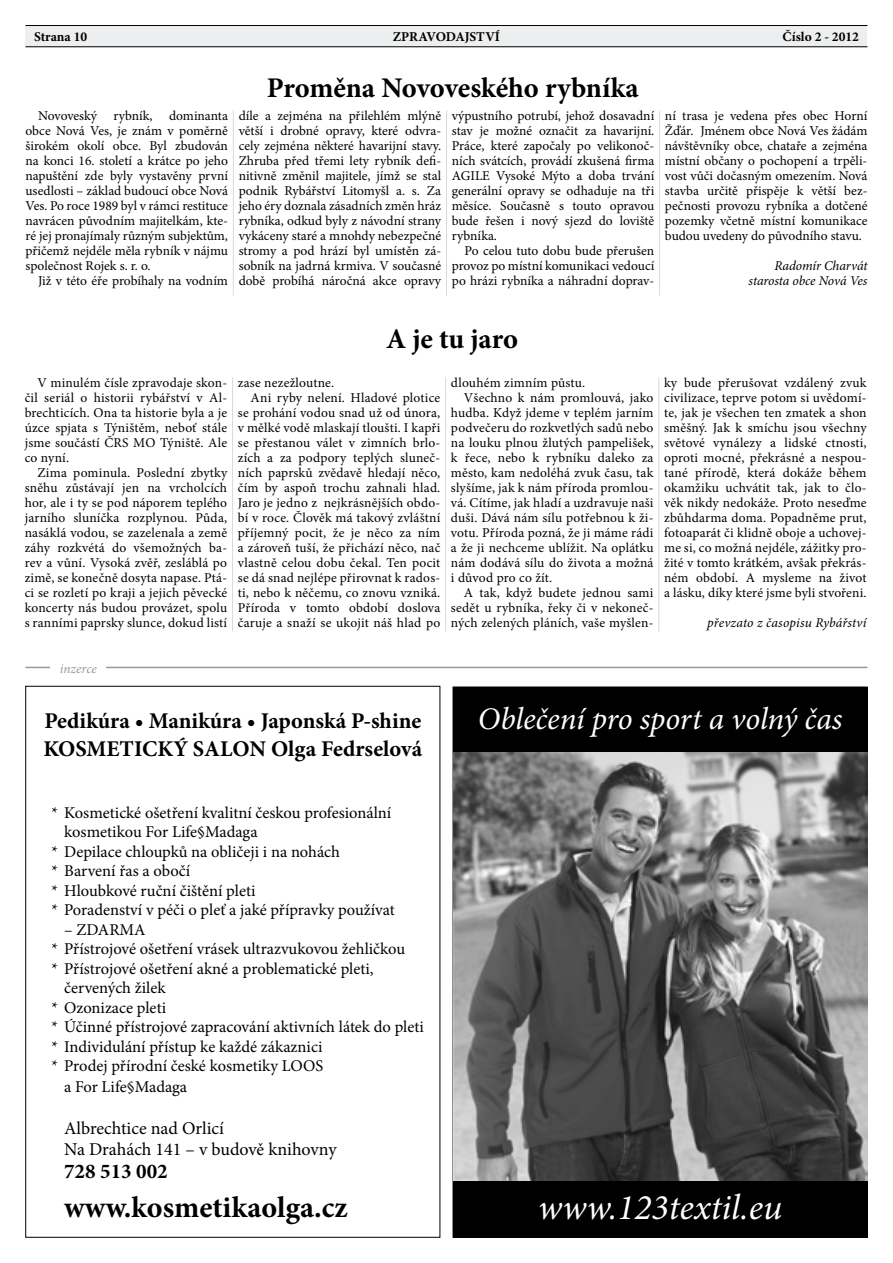
<style>
.page{position:relative;width:893px;height:1263px;background:#fff}
.page>*{position:absolute;margin:0;border:0;box-sizing:border-box;transform-origin:0 0}
.t1{font:italic 36px "Minion Pro";color:#fff}
.t2{font:italic 31.5px "Minion Pro";letter-spacing:-.005em;color:#fff}
.t3{font:700 30px "Minion Pro";color:#000}
.t4{font:700 28.5px "Minion Pro";letter-spacing:-.005em;color:#000}
.t5{font:700 22.5px/28.5px "Minion Pro";color:#000}
.t6{font:700 21px "Minion Pro";color:#000}
.t7{font:18px/21px "Minion Pro";color:#000}
.t8{font:16.5px "Minion Pro";color:#000}
.t9{font:13.5px/15px "Minion Pro";letter-spacing:.01em;color:#000;text-align:justify}
.t10{font:italic 13.5px/15px "Minion Pro";letter-spacing:-.005em;color:#000;text-align:right}
.t11{font:700 13.5px "Minion Pro";color:#000}
.t12{font:italic 13.5px "Minion Pro";letter-spacing:-.005em;color:#98989c}
</style>
<div class="page">
<div style="left:26px;top:26px;width:841px;height:21px;background:#edeeef"></div>
<hr style="left:26px;top:46px;width:841px;height:1px;background:#000">
<hr style="left:26px;top:25px;width:841px;height:1px;background:#000">
<div style="left:453px;top:687px;width:414px;height:65px;background:#000"></div>
<div style="left:453px;top:1172px;width:414px;height:65px;background:#000"></div>
<hr style="left:26px;top:667px;width:841px;height:1px;background:#98989c">
<div style="left:50px;top:657px;width:56px;height:21px;background:#fff"></div>
<img style="left:453px;top:753px;width:415px;height:427px">
<hr style="left:233px;top:111px;width:1px;height:185px;background:#d8dbdc">
<hr style="left:446px;top:111px;width:1px;height:185px;background:#d8dbdc">
<hr style="left:659px;top:111px;width:1px;height:185px;background:#d8dbdc">
<hr style="left:232px;top:377px;width:1px;height:254px;background:#d8dbdc">
<hr style="left:445px;top:377px;width:1px;height:254px;background:#d8dbdc">
<hr style="left:659px;top:377px;width:1px;height:254px;background:#d8dbdc">
<p class="t11" style="left:34px;top:27px;width:55px">Strana 10</p>
<p class="t11" style="left:393px;top:27px;width:109px">ZPRAVODAJSTVÍ</p>
<p class="t11" style="left:782px;top:27px;width:78px">Číslo 2 - 2012</p>
<h3 class="t4" style="left:267px;top:68px;width:374px">Proměna Novoveského rybníka</h3>
<p class="t9" style="left:26px;top:109px;width:204px;text-indent:13px">Novoveský rybník, dominanta obce Nová Ves, je znám v poměrně širokém okolí obce. Byl zbudován na konci 16. století a krátce po jeho napuštění zde byly vystavěny první usedlosti – základ budoucí obce Nová Ves. Po roce 1989 byl v rámci restituce navrácen původním majitelkám, kte&shy;ré jej pronajímaly různým subjektům, přičemž nejdéle měla rybník v nájmu společnost Rojek s. r. o.</p>
<p class="t9" style="left:38px;top:274px;width:191px">Již v této éře probíhaly na vodním</p>
<p class="t9" style="left:239px;top:109px;width:204px">díle a zejména na přilehlém mlýně větší i drobné opravy, které odvra&shy;cely zejména některé havarijní stavy.<br>Zhruba před třemi lety rybník defi&shy;nitivně změnil majitele, jímž se stal podnik Rybářství Litomyšl a. s. Za jeho éry doznala zásadních změn hráz rybníka, odkud byly z návodní strany vykáceny staré a mnohdy nebezpečné stromy a pod hrází byl umístěn zá&shy;sobník na jadrná krmiva. V současné době probíhá náročná akce opravy</p>
<p class="t9" style="left:452px;top:109px;width:204px">výpustního potrubí, jehož dosavadní stav je možné označit za havarijní.<br>Práce, které započaly po velikonoč&shy;ních svátcích, provádí zkušená firma AGILE Vysoké Mýto a doba trvání generální opravy se odhaduje na tři měsíce. Současně s touto opravou bude řešen i nový sjezd do loviště rybníka.</p>
<p class="t9" style="left:452px;top:244px;width:204px;text-indent:13px">Po celou tuto dobu bude přerušen provoz po místní komunikaci vedoucí po hrázi rybníka a náhradní doprav-</p>
<p class="t9" style="left:665px;top:109px;width:204px">ní trasa je vedena přes obec Horní Žďár. Jménem obce Nová Ves žádám návštěvníky obce, chataře a zejména místní občany o pochopení a trpěli&shy;vost vůči dočasným omezením. Nová stavba určitě přispěje k větší bez&shy;pečnosti provozu rybníka a dotčené pozemky včetně místní komunikace budou uvedeny do původního stavu.</p>
<p class="t10" style="left:749px;top:258px;width:120px">Radomír Charvát starosta obce Nová Ves</p>
<p class="t9" style="left:25px;top:375px;width:204px;text-indent:13px">V minulém čísle zpravodaje skon&shy;čil seriál o historii rybářství v Al&shy;brechticích. Ona ta historie byla a je úzce spjata s Týništěm, neboť stále jsme součástí ČRS MO Týniště. Ale co nyní.</p>
<p class="t9" style="left:25px;top:465px;width:204px;text-indent:13px">Zima pominula. Poslední zbytky sněhu zůstávají jen na vrcholcích hor, ale i ty se pod náporem teplého jarního sluníčka rozplynou. Půda, nasáklá vodou, se zazelenala a země záhy rozkvétá do všemožných ba&shy;rev a vůní. Vysoká zvěř, zesláblá po zimě, se konečně dosyta napase. Ptá&shy;ci se rozletí po kraji a jejich pěvecké koncerty nás budou provázet, spolu s ranními paprsky slunce, dokud listí</p>
<h3 class="t4" style="left:386px;top:319px;width:133px">A je tu jaro</h3>
<p class="t9" style="left:238px;top:375px;width:98px">zase nezežloutne.</p>
<p class="t9" style="left:251px;top:390px;width:191px">Ani ryby nelení. Hladové plotice</p>
<p class="t9" style="left:238px;top:405px;width:204px">se prohání vodou snad už od února,</p>
<p class="t9" style="left:238px;top:420px;width:204px">v mělké vodě mlaskají tloušti. I kapři</p>
<p class="t9" style="left:238px;top:435px;width:204px">se přestanou válet v zimních brlo-</p>
<p class="t9" style="left:238px;top:450px;width:204px">zích a za podpory teplých sluneč-</p>
<p class="t9" style="left:238px;top:465px;width:204px">ních paprsků zvědavě hledají něco,</p>
<p class="t9" style="left:238px;top:480px;width:204px">čím by aspoň trochu zahnali hlad.</p>
<p class="t9" style="left:238px;top:495px;width:204px">Jaro je jedno z nejkrásnějších obdo-</p>
<p class="t9" style="left:238px;top:510px;width:204px">bí v roce. Člověk má takový zvláštní</p>
<p class="t9" style="left:238px;top:525px;width:204px">příjemný pocit, že je něco za ním</p>
<p class="t9" style="left:238px;top:540px;width:204px">a zároveň tuší, že přichází něco, nač</p>
<p class="t9" style="left:238px;top:555px;width:204px">vlastně celou dobu čekal. Ten pocit</p>
<p class="t9" style="left:238px;top:570px;width:204px">se dá snad nejlépe přirovnat k rados-</p>
<p class="t9" style="left:238px;top:585px;width:204px">ti, nebo k něčemu, co znovu vzniká.</p>
<p class="t9" style="left:238px;top:600px;width:204px">Příroda v tomto období doslova</p>
<p class="t9" style="left:238px;top:615px;width:204px">čaruje a snaží se ukojit náš hlad po</p>
<p class="t9" style="left:451px;top:375px;width:136px">dlouhém zimním půstu.</p>
<p class="t9" style="left:464px;top:390px;width:191px">Všechno k nám promlouvá, jako</p>
<p class="t9" style="left:451px;top:405px;width:204px">hudba. Když jdeme v teplém jarním</p>
<p class="t9" style="left:451px;top:420px;width:204px">podvečeru do rozkvetlých sadů nebo</p>
<p class="t9" style="left:451px;top:435px;width:204px">na louku plnou žlutých pampelišek,</p>
<p class="t9" style="left:451px;top:450px;width:204px">k řece, nebo k rybníku daleko za</p>
<p class="t9" style="left:451px;top:465px;width:204px">město, kam nedoléhá zvuk času, tak</p>
<p class="t9" style="left:451px;top:480px;width:204px">slyšíme, jak k nám příroda promlou-</p>
<p class="t9" style="left:451px;top:495px;width:204px">vá. Cítíme, jak hladí a uzdravuje naši</p>
<p class="t9" style="left:451px;top:510px;width:204px">duši. Dává nám sílu potřebnou k ži-</p>
<p class="t9" style="left:451px;top:525px;width:204px">votu. Příroda pozná, že ji máme rádi</p>
<p class="t9" style="left:451px;top:540px;width:204px">a že ji nechceme ublížit. Na oplátku</p>
<p class="t9" style="left:451px;top:555px;width:204px">nám dodává sílu do života a možná</p>
<p class="t9" style="left:451px;top:570px;width:103px">i důvod pro co žít.</p>
<p class="t9" style="left:464px;top:585px;width:191px">A tak, když budete jednou sami</p>
<p class="t9" style="left:451px;top:600px;width:204px">sedět u rybníka, řeky či v nekoneč-</p>
<p class="t9" style="left:451px;top:615px;width:204px">ných zelených pláních, vaše myšlen-</p>
<p class="t9" style="left:664px;top:375px;width:204px">ky bude přerušovat vzdálený zvuk civilizace, teprve potom si uvědomí&shy;te, jak je všechen ten zmatek a shon směšný. Jak k smíchu jsou všechny světové vynálezy a lidské ctnosti, oproti mocné, překrásné a nespou&shy;tané přírodě, která dokáže během okamžiku uchvátit tak, jak to člo&shy;věk nikdy nedokáže. Proto neseďme zbůhdarma doma. Popadněme prut, fotoaparát či klidně oboje a uchovej&shy;me si, co možná nejdéle, zážitky pro&shy;žité v tomto krátkém, avšak překrás&shy;ném období. A mysleme na život a lásku, díky které jsme byli stvořeni.</p>
<p class="t10" style="left:707px;top:615px;width:161px">převzato z časopisu Rybářství</p>
<p class="t12" style="left:60px;top:659px;width:38px">inzerce</p>
<h3 class="t5" style="left:43px;top:706px;width:380px">Pedikúra • Manikúra • Japonská P-shine<br>KOSMETICKÝ SALON Olga Fedrselová</h3>
<p class="t8" style="left:51px;top:801px;width:341px">* Kosmetické ošetření kvalitní českou profesionální</p>
<p class="t8" style="left:64px;top:821px;width:195px">kosmetikou For Life§Madaga</p>
<p class="t8" style="left:51px;top:840px;width:290px">* Depilace chloupků na obličeji i na nohách</p>
<p class="t8" style="left:51px;top:860px;width:140px">* Barvení řas a obočí</p>
<p class="t8" style="left:51px;top:879px;width:206px">* Hloubkové ruční čištění pleti</p>
<p class="t8" style="left:51px;top:899px;width:345px">* Poradenství v péči o pleť a jaké přípravky používat</p>
<p class="t8" style="left:64px;top:918px;width:83px">– ZDARMA</p>
<p class="t8" style="left:51px;top:938px;width:355px">* Přístrojové ošetření vrásek ultrazvukovou žehličkou</p>
<p class="t8" style="left:51px;top:957px;width:324px">* Přístrojové ošetření akné a problematické pleti,</p>
<p class="t8" style="left:64px;top:977px;width:103px">červených žilek</p>
<p class="t8" style="left:51px;top:996px;width:116px">* Ozonizace pleti</p>
<p class="t8" style="left:51px;top:1016px;width:374px">* Účinné přístrojové zapracování aktivních látek do pleti</p>
<p class="t8" style="left:51px;top:1035px;width:272px">* Individulání přístup ke každé zákaznici</p>
<p class="t8" style="left:51px;top:1055px;width:273px">* Prodej přírodní české kosmetiky LOOS</p>
<p class="t8" style="left:64px;top:1076px;width:125px">a For Life§Madaga</p>
<h3 class="t7" style="left:64px;top:1118px;width:274px">Albrechtice nad Orlicí<br>Na Drahách 141 – v budově knihovny</h3>
<h3 class="t6" style="left:64px;top:1156px;width:105px">728 513 002</h3>
<h3 class="t3" style="left:64px;top:1186px;width:285px">www.kosmetikaolga.cz</h3>
<h2 class="t2" style="left:478px;top:697px;width:366px">Oblečení pro sport a volný čas</h2>
<h1 class="t1" style="left:538px;top:1183px;width:246px">www.123textil.eu</h1>
</div>
